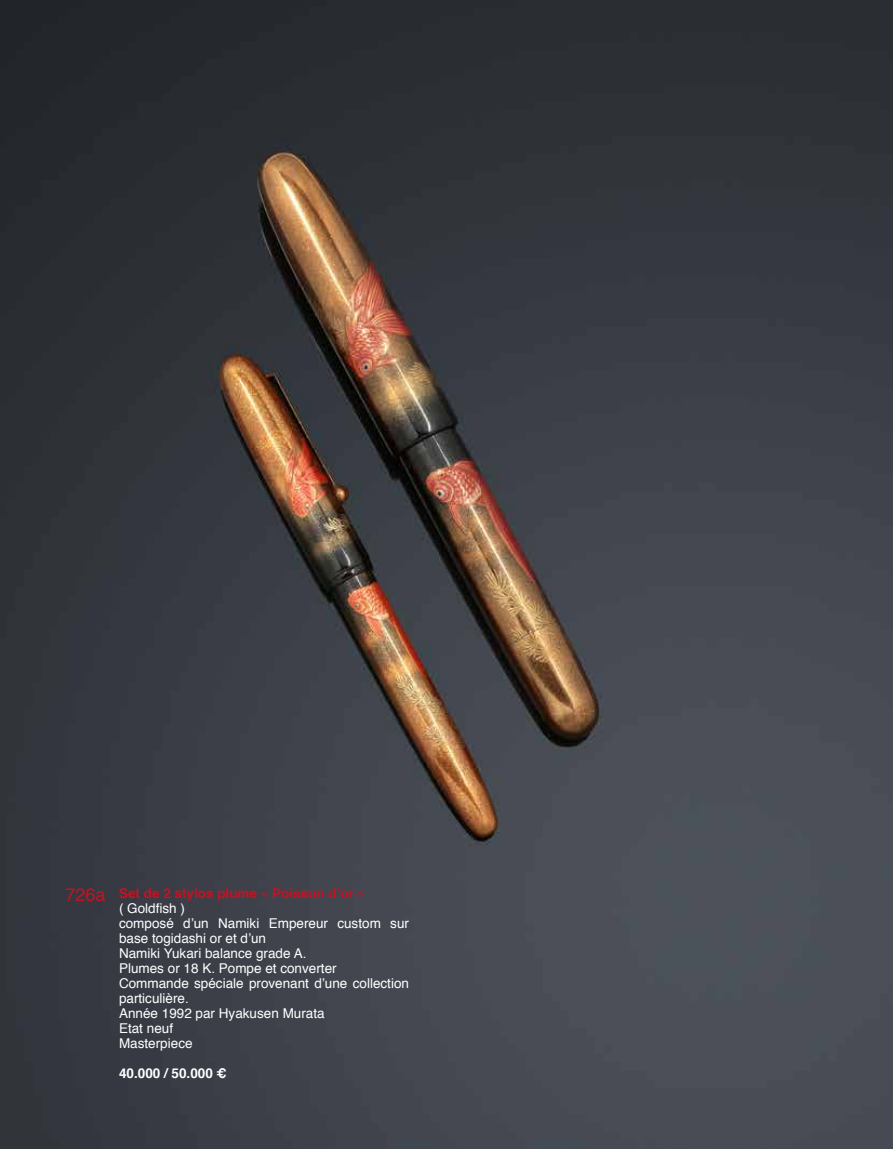
<style>
.page{position:relative;width:893px;height:1149px;background:#fff}
.page>*{position:absolute;margin:0;border:0;box-sizing:border-box;transform-origin:0 0}
.t1{font:18px "Helvetica";color:#c51223}
.t2{font:13.5px/15px "Helvetica";color:#fff}
.t3{font:700 13.5px "Helvetica";color:#c51223}
.t4{font:700 13.5px "Helvetica";color:#fff}
</style>
<div class="page">
<img style="left:0;top:0;width:893px;height:1148px">
<h1 class="t1" style="left:65px;top:880px;width:42px">726a</h1>
<p class="t3" style="left:119px;top:881px;width:248px">Set de 2 stylos plume « Poisson d’or »</p>
<p class="t2" style="left:119px;top:900px;width:291px">( Goldfish )<br>composé d’un Namiki Empereur custom sur base togidashi or et d’un<br>Namiki Yukari balance grade A.<br>Plumes or 18 K. Pompe et converter<br>Commande spéciale provenant d’une collection particulière.<br>Année 1992 par Hyakusen Murata<br>Etat neuf<br>Masterpiece</p>
<p class="t4" style="left:119px;top:1061px;width:109px">40.000 / 50.000 €</p>
</div>
